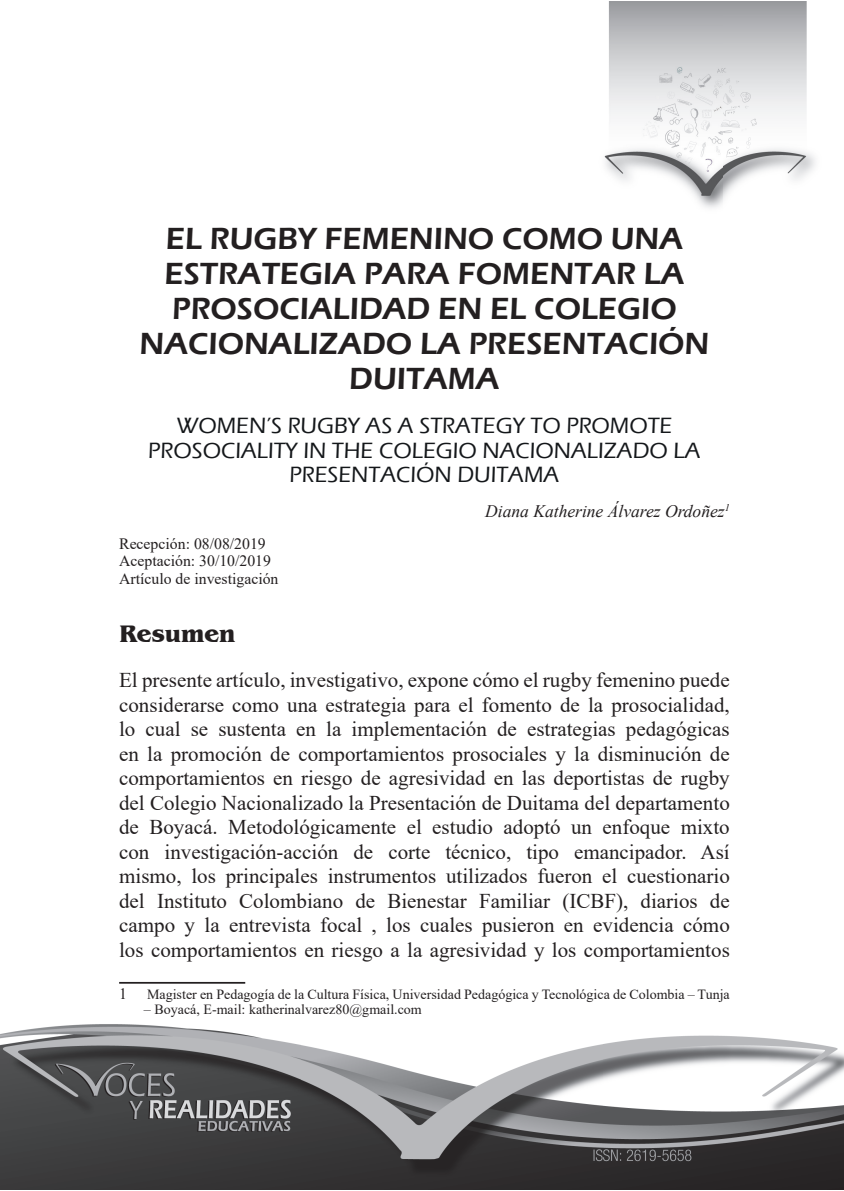
<style>
.page{position:relative;width:844px;height:1191px;background:#fff}
.page>*{position:absolute;margin:0;border:0;box-sizing:border-box;transform-origin:0 0}
.t1{font:600 31.5px/35px "Eras ITC";color:#231f20;text-align:center}
.t2{font:700 24.5px "Benguiat IT Cby BT";color:#231f20}
.t3{font:500 22.75px/24.5px "Eras ITC";color:#14171a;text-align:center}
.t4{font:21px/24.5px "Times New Roman";color:#231f20;text-align:justify}
.t5{font:italic 17.5px "Times New Roman";color:#231f20}
.t6{font:15.75px/17.5px "Times New Roman";color:#231f20}
.t7{font:14px "Times New Roman";color:#231f20}
</style>
<div class="page">
<img style="left:0;top:1px;width:843px;height:1188px">
<hr style="left:119px;top:982px;width:126px;height:1px;background:#231f20">
<h1 class="t1" style="left:139px;top:221px;width:571px">EL RUGBY FEMENINO COMO UNA<br>ESTRATEGIA PARA FOMENTAR LA<br>PROSOCIALIDAD EN EL COLEGIO<br>NACIONALIZADO LA PRESENTACIÓN<br>DUITAMA</h1>
<p class="t3" style="left:148px;top:414px;width:553px">WOMEN’S RUGBY AS A STRATEGY TO PROMOTE<br>PROSOCIALITY IN THE COLEGIO NACIONALIZADO LA<br>PRESENTACIÓN DUITAMA</p>
<p class="t5" style="left:485px;top:498px;width:246px">Diana Katherine Álvarez Ordoñez<sup>1</sup></p>
<p class="t6" style="left:119px;top:534px;width:161px">Recepción: 08/08/2019<br>Aceptación: 30/10/2019<br>Artículo de investigación</p>
<p class="t2" style="left:119px;top:618px;width:118px">Resumen</p>
<p class="t4" style="left:119px;top:667px;width:612px">El presente artículo, investigativo, expone cómo el rugby femenino puede considerarse como una estrategia para el fomento de la prosocialidad, lo cual se sustenta en la implementación de estrategias pedagógicas en la promoción de comportamientos prosociales y la disminución de comportamientos en riesgo de agresividad en las deportistas de rugby del Colegio Nacionalizado la Presentación de Duitama del departamento de Boyacá. Metodológicamente el estudio adoptó un enfoque mixto con investigación-acción de corte técnico, tipo emancipador. Así mismo, los principales instrumentos utilizados fueron el cuestionario del Instituto Colombiano de Bienestar Familiar (ICBF), diarios de campo y la entrevista focal , los cuales pusieron en evidencia cómo los comportamientos en riesgo a la agresividad y los comportamientos</p>
<p class="t6" style="left:119px;top:984px;width:9px">1</p>
<p class="t7" style="left:147px;top:984px;width:584px">Magister en Pedagogía de la Cultura Física, Universidad Pedagógica y Tecnológica de Colombia – Tunja</p>
<p class="t7" style="left:144px;top:999px;width:279px">– Boyacá, E-mail: katherinalvarez80@gmail.com</p>
</div>
